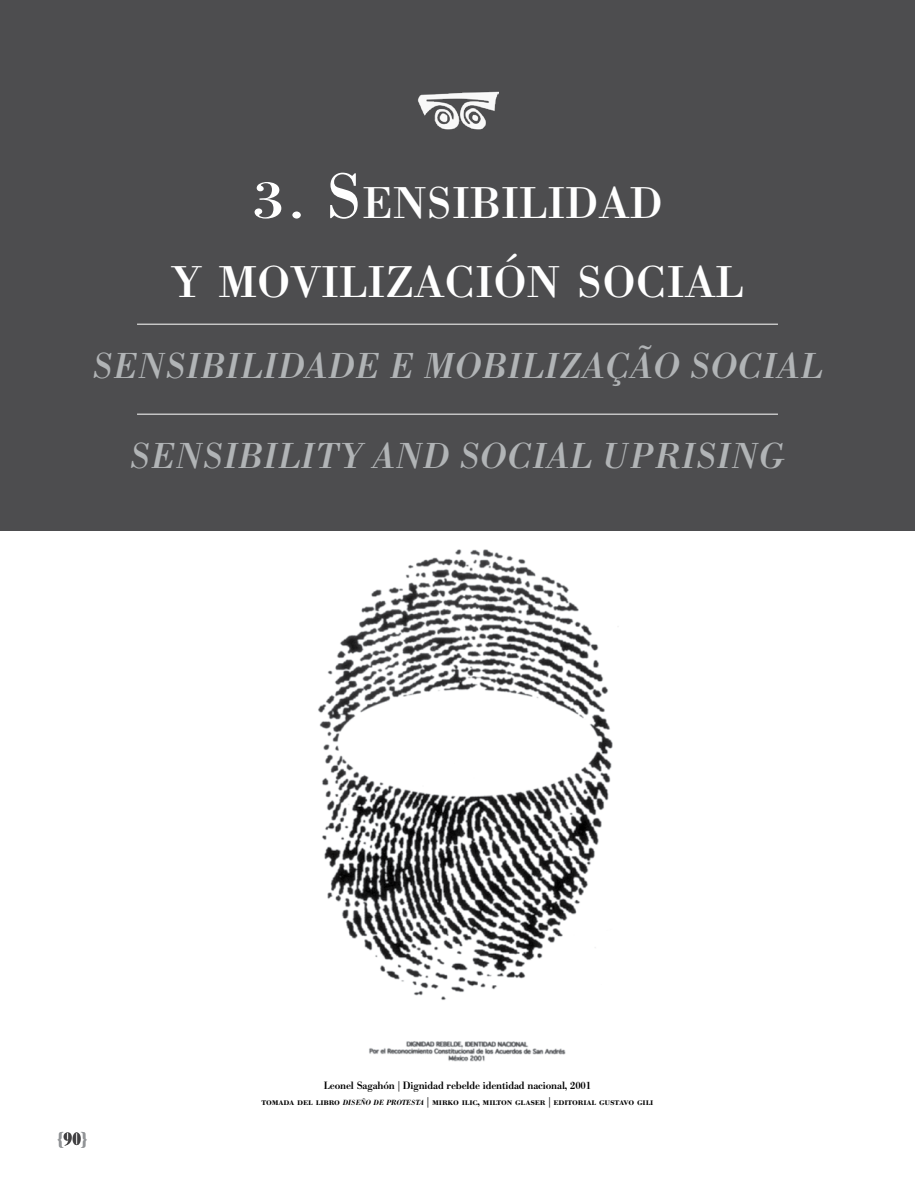
<style>
.page{position:relative;width:915px;height:1191px;background:#fff}
.page>*{position:absolute;margin:0;border:0;box-sizing:border-box;transform-origin:0 0}
.t1{font:46.2px/79.2px "Bodoni";color:#fff;text-align:center}
.t2{font:italic 37.5px "Bodoni";color:#b1b4b6}
.t3{font:700 condensed 18px "Bodoni BE";color:#939598}
.t4{font:10.5px "Bodoni BE Medium SC";letter-spacing:-.01em;color:#000}
.t5{font:500 10.5px "Bodoni BE";letter-spacing:-.01em;color:#000}
.s1{font-size:55.5px}
.s2{font-size:66px}
.s3{color:#414042}
.s4{font-family:"Bodoni BE";font-weight:500;font-style:italic;font-size:7.35px}
</style>
<div class="page">
<img style="left:318px;top:549px;width:295px;height:513px">
<div style="left:0;top:0;width:914px;height:531px;background:#4d4d4f"></div>
<hr style="left:137px;top:324px;width:640px;height:1px;background:#fff">
<hr style="left:137px;top:414px;width:640px;height:1px;background:#fff">
<img style="left:418px;top:91px;width:80px;height:39px">
<h1 class="t1" style="left:171px;top:162px;width:574px"><span class="s1">3.</span> <span class="s2">S</span>ENSIBILIDAD<br>Y MOVILIZACIÓN SOCIAL</h1>
<h2 class="t2" style="left:92px;top:343px;width:732px">SENSIBILIDADE E MOBILIZAÇÃO S OCIAL</h2>
<h2 class="t2" style="left:129px;top:433px;width:657px">SENSIBILITY AND S OCIAL UPRISING</h2>
<h3 class="t3" style="left:57px;top:1128px;width:32px">{<span class="s3">90</span>}</h3>
<p class="t5" style="left:323px;top:1079px;width:269px">Leonel Sagahón | Dignidad rebelde identidad nacional, 2001</p>
<p class="t4" style="left:261px;top:1095px;width:393px">tomada del libro <span class="s4">DISEÑO DE PROTESTA</span> | mirko ilic, milton glaser | editorial gustavo gili</p>
</div>
